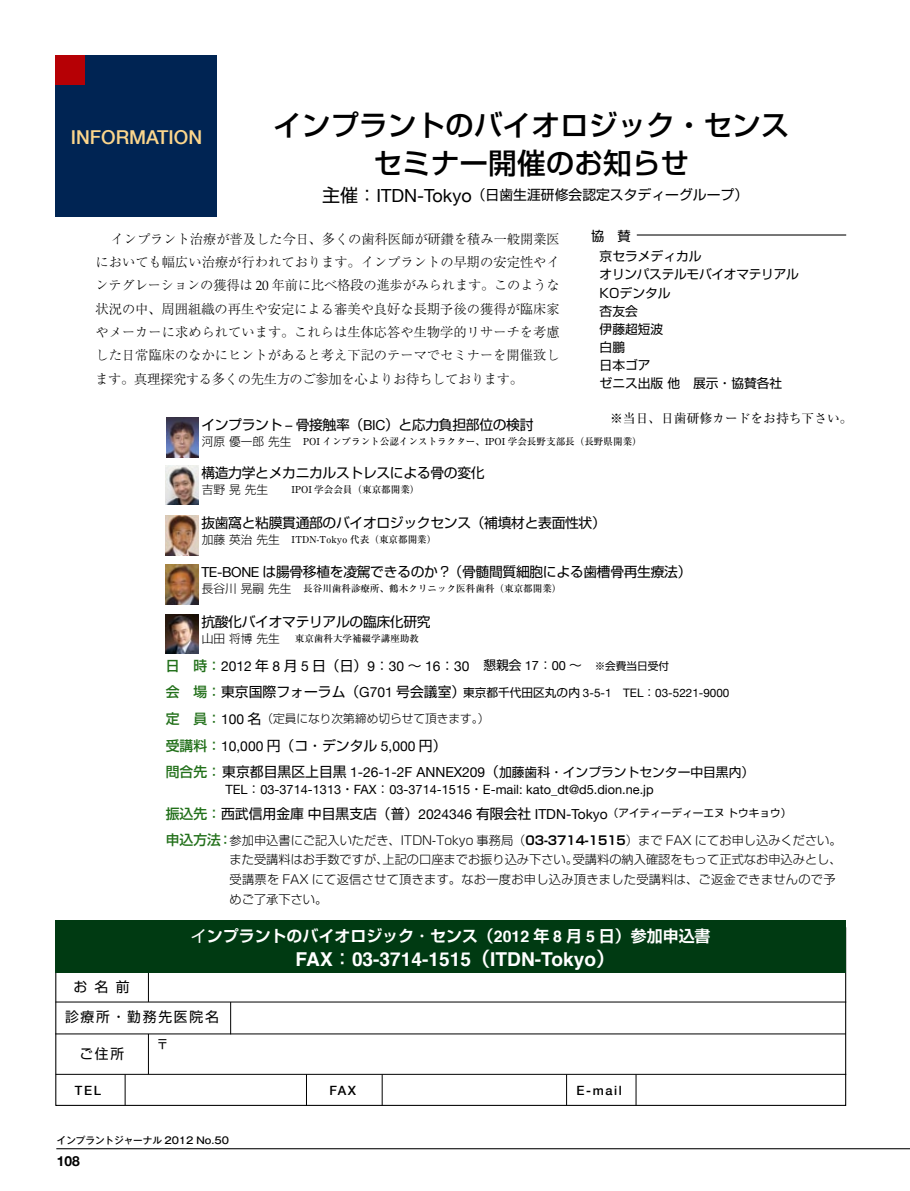
<style>
.page{position:relative;width:910px;height:1191px;background:#fff}
.page>*{position:absolute;margin:0;border:0;box-sizing:border-box;transform-origin:0 0}
.t1{font:500 28.65px/38.2px "Shin Go Pro";color:#000;text-align:center}
.t2{font:700 19.2px "Helvetica";color:#fff}
.t3{font:500 19.2px "Helvetica Neue";color:#fcd68c}
.t4{font:700 15.9px "Shin Go Pro De";color:#fff}
.t5{font:13.8px "Shin Go Pro";letter-spacing:-.025em;color:#000}
.t6{font:13.8px "Shin Go Pro";color:#000}
.t7{font:13.8px "Helvetica Neue";color:#000}
.t8{font:13.8px "Shin Go Pro";letter-spacing:.125em;color:#000}
.t9{font:700 13.8px "Helvetica Neue";color:#000}
.t10{font:300 13.35px/23.4px "Ryumin Pro";letter-spacing:-.025em;color:#000;text-align:justify}
.t11{font:13.35px "Shin Go Pro";color:#000}
.t12{font:12.75px/18.1px "Shin Go Pro";color:#000}
.t13{font:12.75px "Helvetica Neue";color:#000}
.t14{font:12.75px "Ryumin Pro";color:#000}
.t15{font:500 12.75px "Helvetica Neue";letter-spacing:.125em;color:#000}
.t16{font:300 12.15px/20px "Shin Go Pro";color:#000}
.t17{font:11.7px "Helvetica Neue";color:#000}
.t18{font:300 11.7px "Shin Go Pro";color:#000}
.t19{font:500 9.6px "Ryumin Pro";color:#000}
.t20{font:500 9.6px "Gothic MB101 Pro";color:#000}
.s1{font-size:18px}
.s2{font-family:"Helvetica Neue";font-size:18px}
.s3{font-family:"Palatino";font-weight:400}
.s4{font-family:"Helvetica Neue"}
.s5{font-family:"Shin Go Pro";font-weight:300;font-size:11.7px}
.s6{font-family:"Shin Go Pro";font-weight:500;color:#22701a}
.s7{font-family:"Shin Go Pro"}
.s8{font-family:"Shin Go Pro";font-size:12.75px}
.s9{font-size:12.75px}
.s10{font-family:"Shin Go Pro";font-size:10.65px}
.s11{font-family:"Shin Go Pro";font-weight:500;font-size:13.8px;color:#22701a}
.s12{font-family:"Shin Go Pro";font-size:13.8px}
.s13{font-size:13.8px}
.s14{font-weight:500;font-size:13.8px;color:#22701a}
.s15{font-family:"Helvetica Neue";font-weight:400;font-size:13.8px}
.s16{font-weight:400;font-size:13.8px}
.s17{font-family:"Helvetica Neue";font-size:13.8px}
.s18{font-weight:500;color:#22701a}
.s19{font-size:10.65px}
.s20{font-family:"Shin Go Pro De";font-weight:700}
.s21{font-family:"Shin Go Pro";font-weight:400}
.s22{font-family:"Gothic MB101 Pro";font-weight:500}
.s23{font-family:"Helvetica"}
.s24{font-family:"Shin Go Pro De"}
</style>
<div class="page">
<hr style="left:56px;top:1148px;width:854px;height:1px;background:#000">
<hr style="left:56px;top:1074px;width:790px;height:1px;background:#000">
<hr style="left:148px;top:972px;width:1px;height:30px;background:#000">
<div style="left:55px;top:920px;width:791px;height:53px;background:#003a12"></div>
<hr style="left:55px;top:1033px;width:791px;height:1px;background:#000">
<hr style="left:55px;top:1001px;width:791px;height:1px;background:#000">
<hr style="left:230px;top:1002px;width:1px;height:32px;background:#000">
<hr style="left:148px;top:1034px;width:1px;height:40px;background:#000">
<hr style="left:125px;top:1074px;width:1px;height:31px;background:#000">
<hr style="left:306px;top:1074px;width:1px;height:31px;background:#000">
<hr style="left:566px;top:1074px;width:1px;height:31px;background:#000">
<hr style="left:382px;top:1074px;width:1px;height:31px;background:#000">
<hr style="left:636px;top:1074px;width:1px;height:31px;background:#000">
<div style="left:55px;top:55px;width:162px;height:162px;background:#002453"></div>
<div style="left:55px;top:55px;width:30px;height:29px;background:#b60005"></div>
<img style="left:166px;top:417px;width:33px;height:40px">
<img style="left:166px;top:465px;width:33px;height:40px">
<img style="left:166px;top:515px;width:33px;height:40px">
<img style="left:166px;top:564px;width:33px;height:40px">
<img style="left:166px;top:614px;width:33px;height:39px">
<hr style="left:637px;top:234px;width:209px;height:1px;background:#000">
<h1 class="t1" style="left:273px;top:102px;width:518px">インプラントのバイオロジック・センスセミナー開催のお知らせ</h1>
<p class="t6" style="left:322px;top:184px;width:427px"><span class="s1">主催：</span><span class="s2">ITDN-Tokyo</span>（日歯生涯研修会認定スタディーグループ）</p>
<p class="t10" style="left:95px;top:226px;width:466px;text-indent:15px">インプラント治療が普及した今日、多くの歯科医師が研鑽を積み一般開業医においても幅広い治療が行われております。インプラントの早期の安定性やインテグレーションの獲得は <span class="s3">20</span> 年前に比べ格段の進歩がみられます。このような状況の中、周囲組織の再生や安定による審美や良好な長期予後の獲得が臨床家やメーカーに求められています。これらは生体応答や生物学的リサーチを考慮した日常臨床のなかにヒントがあると考え下記のテーマでセミナーを開催致します。真理探究する多くの先生方のご参加を心よりお待ちしております。</p>
<h2 class="t3" style="left:71px;top:122px;width:133px">INFORMATION</h2>
<p class="t11" style="left:591px;top:224px;width:41px">協　賛</p>
<p class="t12" style="left:600px;top:246px;width:201px">京セラメディカル<br>オリンパステルモバイオマテリアル<br>KOデンタル<br>杏友会<br>伊藤超短波<br>白鵬<br>日本ゴア<br>ゼニス出版 他　展示・協賛各社</p>
<p class="t14" style="left:610px;top:408px;width:244px">※当日、日歯研修カードをお持ち下さい。</p>
<p class="t5" style="left:201px;top:413px;width:334px">インプラント <span class="s4">–</span> 骨接触率（<span class="s4">BIC</span>）と応力負担部位の検討</p>
<p class="t5" style="left:201px;top:461px;width:285px">構造力学とメカニカルストレスによる骨の変化</p>
<p class="t5" style="left:201px;top:511px;width:406px">抜歯窩と粘膜貫通部のバイオロジックセンス（補填材と表面性状）</p>
<p class="t5" style="left:201px;top:560px;width:492px"><span class="s4">TE-BONE</span> は腸骨移植を凌駕できるのか？（骨髄間質細胞による歯槽骨再生療法）</p>
<p class="t5" style="left:201px;top:610px;width:231px">抗酸化バイオマテリアルの臨床化研究</p>
<p class="t19" style="left:202px;top:434px;width:441px"><span class="s5">河原 優一郎 先生</span> POI インプラント公認インストラクター、IPOI 学会長野支部長（長野県開業）</p>
<p class="t18" style="left:202px;top:480px;width:68px">吉野 晃 先生</p>
<p class="t19" style="left:291px;top:482px;width:129px">IPOI 学会会員（東京都開業）</p>
<p class="t19" style="left:202px;top:532px;width:236px"><span class="s5">加藤 英治 先生</span> ITDN-Tokyo 代表（東京都開業）</p>
<p class="t19" style="left:202px;top:580px;width:361px"><span class="s5">長谷川 晃嗣 先生</span> 長谷川歯科診療所、鶴木クリニック医科歯科（東京都開業）</p>
<p class="t18" style="left:202px;top:628px;width:79px">山田 将博 先生</p>
<p class="t19" style="left:295px;top:630px;width:126px">東京歯科大学補綴学講座助教</p>
<p class="t5" style="left:74px;top:975px;width:58px">お名前</p>
<p class="t7" style="left:166px;top:654px;width:505px"><span class="s6">日　時：</span>2012 <span class="s7">年</span> 8 <span class="s7">月</span> 5 <span class="s7">日（日）</span>9<span class="s7">：</span>30 <span class="s7">～</span> 16<span class="s7">：</span>30 <span class="s8">懇親会</span> <span class="s9">17</span><span class="s8">：</span><span class="s9">00</span> <span class="s8">～</span> <span class="s10">※会費当日受付</span></p>
<p class="t17" style="left:166px;top:682px;width:565px"><span class="s11">会　場：</span><span class="s12">東京国際フォーラム（</span><span class="s13">G701</span> <span class="s12">号会議室）</span><span class="s7">東京都千代田区丸の内</span> 3-5-1 TEL<span class="s7">：</span>03-5221-9000</p>
<p class="t18" style="left:166px;top:709px;width:325px"><span class="s14">定　員：</span><span class="s15">100</span> <span class="s16">名</span>（定員になり次第締め切らせて頂きます。）</p>
<p class="t7" style="left:166px;top:734px;width:282px"><span class="s6">受講料：</span>10,000 <span class="s7">円（コ・デンタル</span> 5,000 <span class="s7">円）</span></p>
<p class="t12" style="left:166px;top:761px;width:590px"><span class="s14">問合先：</span><span class="s13">東京都目黒区上目黒</span> <span class="s17">1-26-1-2F ANNEX209</span><span class="s13">（</span>加藤歯科・インプラントセンター中目黒内）</p>
<p class="t13" style="left:225px;top:779px;width:430px">TEL<span class="s7">：</span>03-3714-1313<span class="s7">・</span>FAX<span class="s7">：</span>03-3714-1515<span class="s7">・</span>E-mail: kato_dt@d5.dion.ne.jp</p>
<p class="t6" style="left:166px;top:802px;width:627px"><span class="s18">振込先：</span>西武信用金庫中目黒支店（普）<span class="s4">2024346</span> 有限会社 <span class="s4">ITDN-Tokyo</span><span class="s19">（アイティーディーエヌトウキョウ）</span></p>
<p class="t16" style="left:230px;top:828px;width:614px;text-indent:-64px"><span class="s14">申込方法：</span>参加申込書にご記入いただき、ITDN-Tokyo 事務局（<span class="s20">03-3714-1515</span>）まで FAX にてお申し込みください。また受講料はお手数ですが、上記の口座までお振り込み下さい。受講料の納入確認をもって正式なお申込みとし、受講票を FAX にて返信させて頂きます。なお一度お申し込み頂きました受講料は、ご返金できませんので予めご了承下さい。</p>
<p class="t4" style="left:191px;top:923px;width:521px"><span class="s21">イ</span>ンプラントのバイオロジック<span class="s22">・</span>センス（<span class="s23">2012</span> 年 <span class="s23">8</span> 月 <span class="s23">5</span> 日）参加申込書</p>
<h2 class="t2" style="left:296px;top:944px;width:321px">FAX<span class="s22">：</span>03-3714-1515<span class="s24">（</span>ITDN-Tokyo<span class="s24">）</span></h2>
<p class="t8" style="left:65px;top:1005px;width:155px">診療所・勤務先医院名</p>
<p class="t5" style="left:79px;top:1042px;width:46px">ご住所</p>
<p class="t12" style="left:156px;top:1033px;width:14px">〒</p>
<p class="t15" style="left:75px;top:1080px;width:28px">TEL</p>
<p class="t15" style="left:329px;top:1080px;width:28px">FAX</p>
<p class="t15" style="left:577px;top:1080px;width:47px">E-mail</p>
<p class="t20" style="left:57px;top:1132px;width:174px">インプラントジャーナル 2012 No.50</p>
<p class="t9" style="left:57px;top:1148px;width:25px">108</p>
</div>
